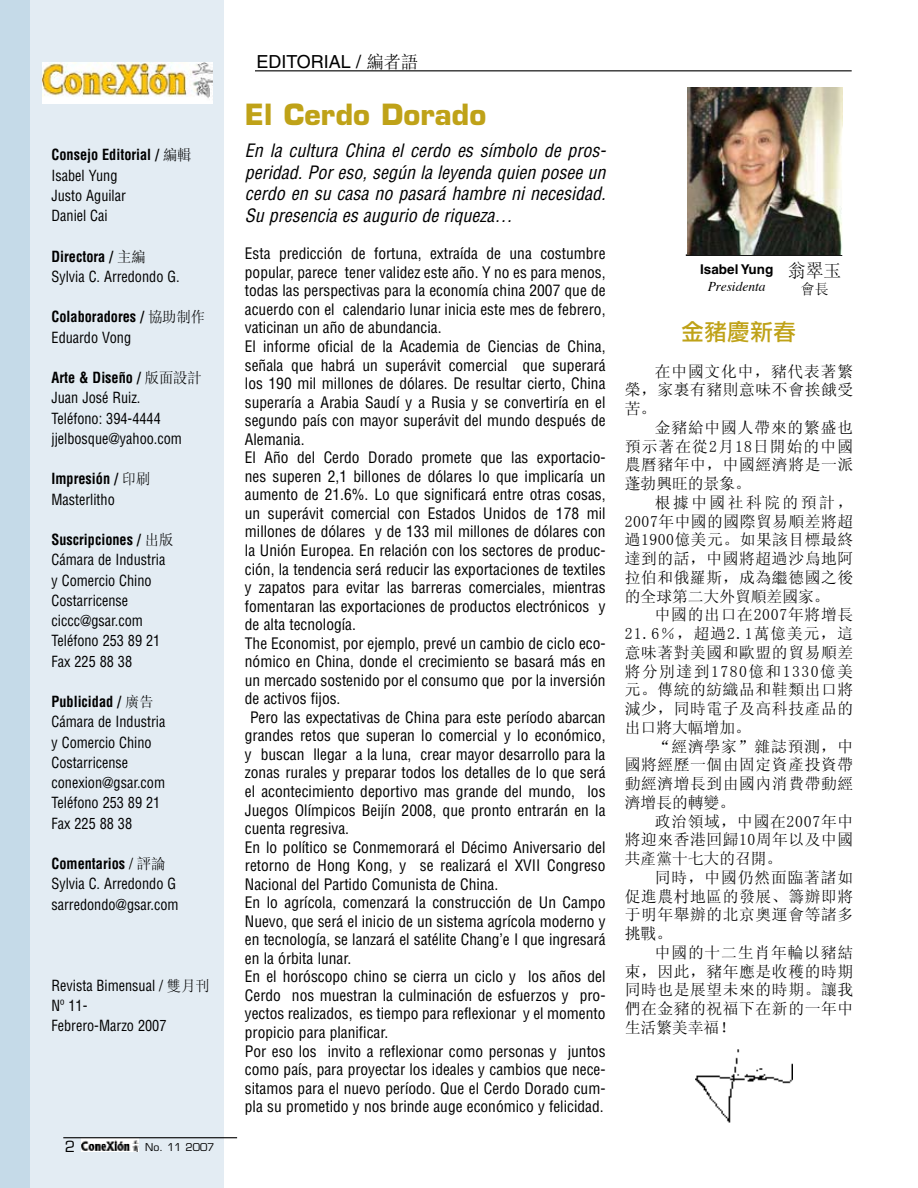
<style>
.page{position:relative;width:918px;height:1188px;background:#fff}
.page>*{position:absolute;margin:0;border:0;box-sizing:border-box;transform-origin:0 0}
.t1{font:700 28.5px "Eurostile";color:#bfa218}
.t2{font:22.95px "Li Hei Pro";color:#bfa218}
.t3{font:18.75px "Sim Sun";color:#000;scale:.95 1}
.t4{font:italic condensed 18px/21.6px "Helvetica";color:#000;text-align:justify}
.t5{font:18px "Helvetica";color:#000}
.t6{font:15.75px/18.8px "Sim Sun";letter-spacing:.04em;color:#000;text-align:justify}
.t7{font:condensed 15.45px "Helvetica";color:#000}
.t8{font:condensed 15px/20.2px "Helvetica";color:#000;scale:.95 1}
.t9{font:700 condensed 15px/20.2px "Helvetica";color:#000;scale:.95 1}
.t10{font:15px "Eurostile";color:#000}
.t11{font:14.7px "Sim Sun";color:#000;scale:.95 1}
.t12{font:700 13.5px "Helvetica";color:#000}
.t13{font:italic 13.5px "Times";color:#000}
.t14{font:10.5px "Eurostile";color:#000}
.s1{font-weight:700}
.s2{font-family:"Sim Sun";font-stretch:normal}
.s3{font-family:"Sim Sun";font-weight:400;font-stretch:normal}
.s4{font-weight:400}
.s5{font-family:"Sim Sun"}
</style>
<div class="page">
<div style="left:0;top:0;width:222px;height:1188px;background:#c5dae8"></div>
<div style="left:31px;top:0;width:193px;height:1188px;background:#e3ecf3"></div>
<hr style="left:255px;top:70px;width:597px;height:1px;background:#000">
<img style="left:82px;top:1138px;width:57px;height:13px">
<hr style="left:63px;top:1137px;width:174px;height:1px;background:#000">
<img style="left:42px;top:62px;width:170px;height:42px">
<img style="left:696px;top:1049px;width:96px;height:74px">
<hr style="left:686px;top:254px;width:156px;height:2px;background:#000">
<img style="left:688px;top:87px;width:154px;height:168px">
<p class="t8" style="left:52px;top:145px;width:149px"><span class="s1">Consejo Editorial /</span> <span class="s2">編輯<br></span>Isabel Yung<br>Justo Aguilar<br>Daniel Cai</p>
<p class="t8" style="left:52px;top:246px;width:136px"><span class="s1">Directora /</span> <span class="s2">主編<br></span>Sylvia C. Arredondo G.</p>
<p class="t9" style="left:52px;top:307px;width:163px">Colaboradores / <span class="s3">協助制作<br></span><span class="s4">Eduardo Vong</span></p>
<p class="t8" style="left:52px;top:368px;width:160px"><span class="s1">Arte &amp; Diseño /</span> <span class="s2">版面設計<br></span>Juan José Ruiz.<br>Teléfono: 394-4444 jjelbosque@yahoo.com</p>
<p class="t8" style="left:52px;top:469px;width:106px"><span class="s1">Impresión /</span> <span class="s2">印刷<br></span>Masterlitho</p>
<p class="t8" style="left:52px;top:530px;width:130px"><span class="s1">Suscripciones /</span> <span class="s2">出版<br></span>Cámara de Industria y Comercio Chino<br>Costarricense ciccc@gsar.com<br>Teléfono 253 89 21<br>Fax 225 88 38</p>
<p class="t8" style="left:52px;top:692px;width:121px"><span class="s1">Publicidad /</span> <span class="s2">廣告<br></span>Cámara de Industria y Comercio Chino<br>Costarricense conexion@gsar.com<br>Teléfono 253 89 21<br>Fax 225 88 38</p>
<p class="t8" style="left:52px;top:854px;width:135px"><span class="s1">Comentarios</span> / <span class="s2">評論<br></span>Sylvia C. Arredondo G sarredondo@gsar.com</p>
<p class="t8" style="left:52px;top:975px;width:168px">Revista Bimensual / <span class="s2">雙月刊<br></span>Nº 11-<br>Febrero-Marzo 2007</p>
<p class="t10" style="left:65px;top:1138px;width:12px">2</p>
<p class="t14" style="left:145px;top:1140px;width:71px">No. 11 2007</p>
<p class="t5" style="left:256px;top:51px;width:163px">EDITORIAL / <span class="s5">編者語</span></p>
<h1 class="t1" style="left:245px;top:97px;width:243px">El Cerdo Dorado</h1>
<p class="t4" style="left:245px;top:140px;width:363px">En la cultura China el cerdo es símbolo de pros&shy;peridad. Por eso, según la leyenda quien posee un cerdo en su casa no pasará hambre ni necesidad.<br>Su presencia es augurio de riqueza…</p>
<p class="t7" style="left:245px;top:244px;width:362px">Esta predicción de fortuna, extraída de una costumbre</p>
<p class="t7" style="left:245px;top:263px;width:362px">popular, parece tener validez este año. Y no es para menos,</p>
<p class="t7" style="left:245px;top:281px;width:362px">todas las perspectivas para la economía china 2007 que de</p>
<p class="t7" style="left:245px;top:300px;width:362px">acuerdo con el calendario lunar inicia este mes de febrero,</p>
<p class="t7" style="left:245px;top:318px;width:198px">vaticinan un año de abundancia.</p>
<p class="t7" style="left:245px;top:337px;width:362px">El informe oficial de la Academia de Ciencias de China,</p>
<p class="t7" style="left:245px;top:355px;width:362px">señala que habrá un superávit comercial que superará</p>
<p class="t7" style="left:245px;top:374px;width:362px">los 190 mil millones de dólares. De resultar cierto, China</p>
<p class="t7" style="left:245px;top:392px;width:362px">superaría a Arabia Saudí y a Rusia y se convertiría en el</p>
<p class="t7" style="left:245px;top:411px;width:362px">segundo país con mayor superávit del mundo después de</p>
<p class="t7" style="left:245px;top:429px;width:61px">Alemania.</p>
<p class="t7" style="left:245px;top:448px;width:362px">El Año del Cerdo Dorado promete que las exportacio-</p>
<p class="t7" style="left:245px;top:467px;width:362px">nes superen 2,1 billones de dólares lo que implicaría un</p>
<p class="t7" style="left:245px;top:485px;width:362px">aumento de 21.6%. Lo que significará entre otras cosas,</p>
<p class="t7" style="left:245px;top:504px;width:362px">un superávit comercial con Estados Unidos de 178 mil</p>
<p class="t7" style="left:245px;top:522px;width:362px">millones de dólares y de 133 mil millones de dólares con</p>
<p class="t7" style="left:245px;top:541px;width:362px">la Unión Europea. En relación con los sectores de produc-</p>
<p class="t7" style="left:245px;top:559px;width:362px">ción, la tendencia será reducir las exportaciones de textiles</p>
<p class="t7" style="left:245px;top:578px;width:362px">y zapatos para evitar las barreras comerciales, mientras</p>
<p class="t7" style="left:245px;top:596px;width:362px">fomentaran las exportaciones de productos electrónicos y</p>
<p class="t7" style="left:245px;top:615px;width:113px">de alta tecnología.</p>
<p class="t7" style="left:245px;top:633px;width:362px">The Economist, por ejemplo, prevé un cambio de ciclo eco-</p>
<p class="t7" style="left:245px;top:652px;width:362px">nómico en China, donde el crecimiento se basará más en</p>
<p class="t7" style="left:245px;top:670px;width:362px">un mercado sostenido por el consumo que por la inversión</p>
<p class="t7" style="left:245px;top:689px;width:97px">de activos fijos.</p>
<p class="t7" style="left:250px;top:708px;width:357px">Pero las expectativas de China para este período abarcan</p>
<p class="t7" style="left:245px;top:726px;width:362px">grandes retos que superan lo comercial y lo económico,</p>
<p class="t7" style="left:245px;top:745px;width:362px">y buscan llegar a la luna, crear mayor desarrollo para la</p>
<p class="t7" style="left:245px;top:763px;width:362px">zonas rurales y preparar todos los detalles de lo que será</p>
<p class="t7" style="left:245px;top:782px;width:362px">el acontecimiento deportivo mas grande del mundo, los</p>
<p class="t7" style="left:245px;top:800px;width:362px">Juegos Olímpicos Beijín 2008, que pronto entrarán en la</p>
<p class="t7" style="left:245px;top:819px;width:106px">cuenta regresiva.</p>
<p class="t7" style="left:245px;top:837px;width:362px">En lo político se Conmemorará el Décimo Aniversario del</p>
<p class="t7" style="left:245px;top:856px;width:362px">retorno de Hong Kong, y se realizará el XVII Congreso</p>
<p class="t7" style="left:245px;top:874px;width:255px">Nacional del Partido Comunista de China.</p>
<p class="t7" style="left:245px;top:893px;width:362px">En lo agrícola, comenzará la construcción de Un Campo</p>
<p class="t7" style="left:245px;top:911px;width:362px">Nuevo, que será el inicio de un sistema agrícola moderno y</p>
<p class="t7" style="left:245px;top:930px;width:362px">en tecnología, se lanzará el satélite Chang’e I que ingresará</p>
<p class="t7" style="left:245px;top:949px;width:108px">en la órbita lunar.</p>
<p class="t7" style="left:245px;top:967px;width:362px">En el horóscopo chino se cierra un ciclo y los años del</p>
<p class="t7" style="left:245px;top:986px;width:362px">Cerdo nos muestran la culminación de esfuerzos y pro-</p>
<p class="t7" style="left:245px;top:1004px;width:362px">yectos realizados, es tiempo para reflexionar y el momento</p>
<p class="t7" style="left:245px;top:1023px;width:145px">propicio para planificar.</p>
<p class="t7" style="left:245px;top:1041px;width:362px">Por eso los invito a reflexionar como personas y juntos</p>
<p class="t7" style="left:245px;top:1060px;width:362px">como país, para proyectar los ideales y cambios que nece-</p>
<p class="t7" style="left:245px;top:1078px;width:362px">sitamos para el nuevo período. Que el Cerdo Dorado cum-</p>
<p class="t7" style="left:245px;top:1097px;width:360px">pla su prometido y nos brinde auge económico y felicidad.</p>
<p class="t12" style="left:700px;top:261px;width:75px">Isabel Yung</p>
<p class="t13" style="left:708px;top:278px;width:59px">Presidenta</p>
<p class="t3" style="left:788px;top:261px;width:58px">翁翠玉</p>
<p class="t11" style="left:801px;top:281px;width:31px">會長</p>
<h2 class="t2" style="left:681px;top:320px;width:116px">金豬慶新春</h2>
<p class="t6" style="left:625px;top:362px;width:230px;text-indent:30px">在中國文化中，豬代表著繁榮，家裏有豬則意味不會挨餓受苦。</p>
<p class="t6" style="left:625px;top:418px;width:230px;text-indent:30px">金豬給中國人帶來的繁盛也預示著在從2月18日開始的中國農曆豬年中，中國經濟將是一派蓬勃興旺的景象。</p>
<p class="t6" style="left:625px;top:493px;width:230px;text-indent:30px">根據中國社科院的預計，2007年中國的國際貿易順差將超過1900億美元。如果該目標最終達到的話，中國將超過沙烏地阿拉伯和俄羅斯，成為繼德國之後的全球第二大外貿順差國家。</p>
<p class="t6" style="left:625px;top:605px;width:230px;text-indent:30px">中國的出口在2007年將增長21.6％，超過2.1萬億美元，這意味著對美國和歐盟的貿易順差將分別達到1780億和1330億美元。傳統的紡織品和鞋類出口將減少，同時電子及高科技產品的出口將大幅增加。</p>
<p class="t6" style="left:625px;top:737px;width:230px;text-indent:30px">“經濟學家”雜誌預測，中國將經歷一個由固定資產投資帶動經濟增長到由國內消費帶動經濟增長的轉變。</p>
<p class="t6" style="left:625px;top:812px;width:230px;text-indent:30px">政治領域，中國在2007年中將迎來香港回歸10周年以及中國共產黨十七大的召開。</p>
<p class="t6" style="left:625px;top:868px;width:230px;text-indent:30px">同時，中國仍然面臨著諸如促進農村地區的發展、籌辦即將于明年舉辦的北京奧運會等諸多挑戰。</p>
<p class="t6" style="left:625px;top:943px;width:230px;text-indent:30px">中國的十二生肖年輪以豬結束，因此，豬年應是收穫的時期同時也是展望未來的時期。讓我們在金豬的祝福下在新的一年中生活繁美幸福！</p>
</div>
